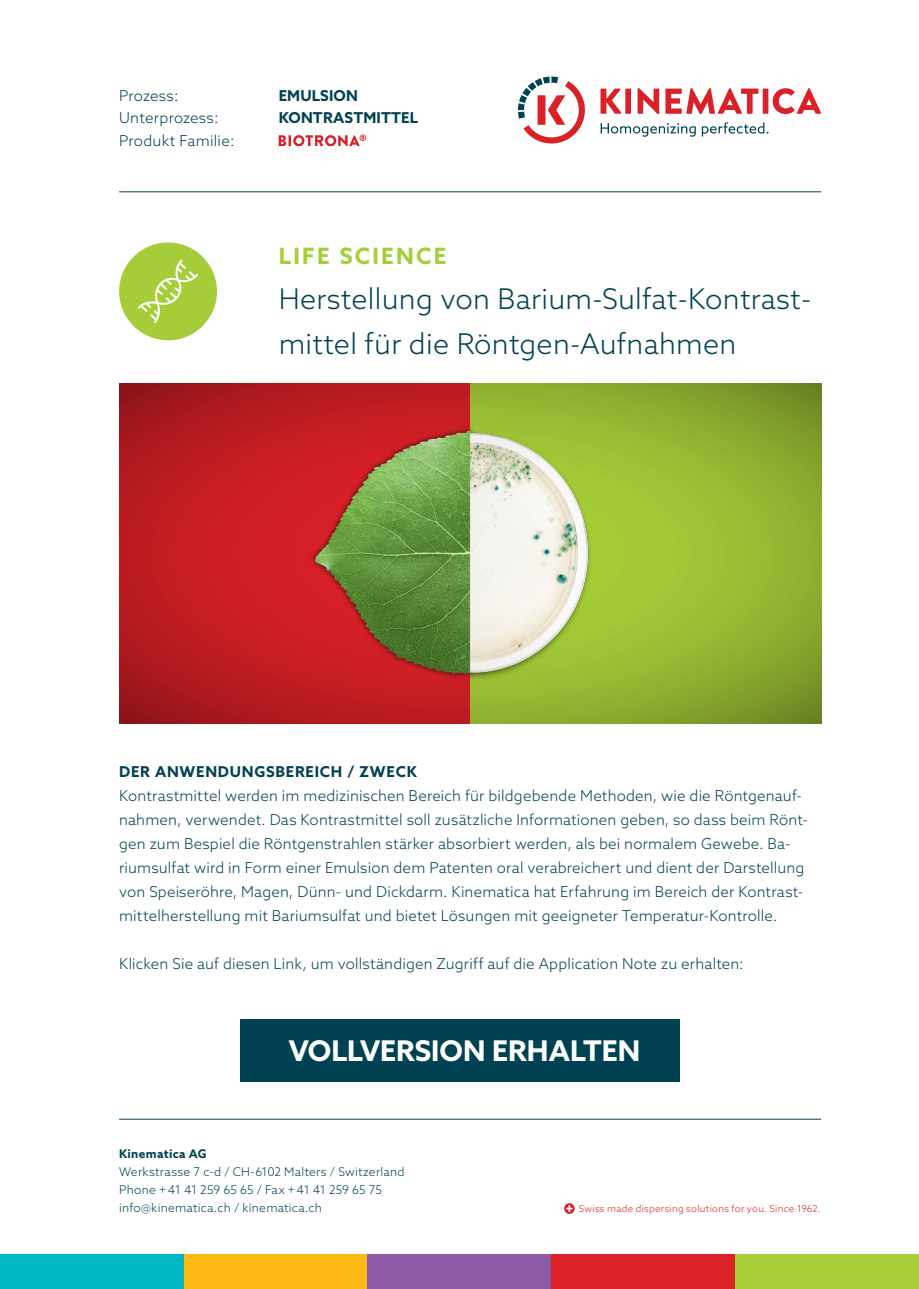
<style>
.page{position:relative;width:919px;height:1289px;background:#fff}
.page>*{position:absolute;margin:0;border:0;box-sizing:border-box;transform-origin:0 0}
.t1{font:300 28.5px/45px "Azo Sans";letter-spacing:.01em;color:#004251}
.t2{font:700 28.5px "Azo Sans";color:#fff}
.t3{font:700 22.5px "Azo Sans";letter-spacing:.1em;color:#a6ce39}
.t4{font:300 15px/24px "Azo Sans";letter-spacing:.01em;color:#004251}
.t5{font:700 15px "Azo Sans";letter-spacing:.05em;color:#004251}
.t6{font:700 15px "Azo Sans";letter-spacing:.01em;color:#004251}
.t7{font:300 12px/18px "Azo Sans";letter-spacing:.02em;color:#004251}
.t8{font:700 12px "Azo Sans";letter-spacing:.025em;color:#004251}
.t9{font:300 9.6px "Azo Sans";letter-spacing:.03em;color:#da2128}
</style>
<div class="page">
<svg style="left:600px;top:89px;width:21px;height:25px"></svg>
<div style="left:625px;top:89px;width:6px;height:25px;background:#da2128"></div>
<svg style="left:637px;top:88px;width:22px;height:26px"></svg>
<svg style="left:665px;top:88px;width:93px;height:26px"></svg>
<div style="left:762px;top:89px;width:6px;height:25px;background:#da2128"></div>
<svg style="left:772px;top:88px;width:49px;height:26px"></svg>
<svg style="left:518px;top:77px;width:67px;height:66px"></svg>
<svg style="left:600px;top:123px;width:95px;height:14px"></svg>
<svg style="left:701px;top:122px;width:67px;height:14px"></svg>
<hr style="left:119px;top:191px;width:702px;height:1px;background:#004251">
<div style="left:184px;top:1254px;width:183px;height:34px;background:#fcb814"></div>
<div style="left:367px;top:1254px;width:184px;height:34px;background:#8d5ba6"></div>
<div style="left:551px;top:1254px;width:184px;height:34px;background:#da2128"></div>
<div style="left:735px;top:1254px;width:183px;height:34px;background:#a6ce39"></div>
<div style="left:0;top:1254px;width:184px;height:34px;background:#00b7c5"></div>
<hr style="left:119px;top:1118px;width:702px;height:1px;background:#004251">
<svg style="left:564px;top:1203px;width:10px;height:10px"></svg>
<svg style="left:566px;top:1205px;width:6px;height:6px"></svg>
<svg style="left:119px;top:383px;width:702px;height:340px;background:#a77a3d"></svg>
<div style="left:119px;top:242px;width:98px;height:98px;background:#a5cd3a;border-radius:50%"></div>
<svg style="left:138px;top:260px;width:60px;height:63px"></svg>
<div style="left:240px;top:1018px;width:439px;height:63px;background:#004251"></div>
<svg style="left:279px;top:134px;width:87px;height:12px"></svg>
<p class="t4" style="left:119px;top:83px;width:61px">Prozess:</p>
<p class="t6" style="left:279px;top:86px;width:81px">EMULSION</p>
<p class="t4" style="left:119px;top:106px;width:101px">Unterprozess:</p>
<p class="t6" style="left:279px;top:108px;width:141px">KONTRASTMITTEL</p>
<p class="t4" style="left:119px;top:128px;width:117px">Produkt Familie:</p>
<h2 class="t3" style="left:279px;top:241px;width:169px">LIFE SCIENCE</h2>
<h1 class="t1" style="left:279px;top:276px;width:534px">Herstellung von Barium-Sulfat-Kontrast&shy;mittel für die Röntgen-Aufnahmen</h1>
<p class="t5" style="left:119px;top:762px;width:299px">DER ANWENDUNGSBEREICH / ZWECK</p>
<p class="t4" style="left:119px;top:783px;width:690px">Kontrastmittel werden im medizinischen Bereich für bildgebende Methoden, wie die Röntgenauf&shy;nahmen, verwendet. Das Kontrastmittel soll zusätzliche Informationen geben, so dass beim Rönt&shy;gen zum Bespiel die Röntgenstrahlen stärker absorbiert werden, als bei normalem Gewebe. Ba&shy;riumsulfat wird in Form einer Emulsion dem Patenten oral verabreichert und dient der Darstellung von Speiseröhre, Magen, Dünn- und Dickdarm. Kinematica hat Erfahrung im Bereich der Kontrast&shy;mittelherstellung mit Bariumsulfat und bietet Lösungen mit geeigneter Temperatur-Kontrolle.</p>
<p class="t4" style="left:119px;top:951px;width:626px">Klicken Sie auf diesen Link, um vollständigen Zugriff auf die Application Note zu erhalten:</p>
<h1 class="t2" style="left:289px;top:1031px;width:353px">VOLLVERSION ERHALTEN</h1>
<p class="t8" style="left:119px;top:1145px;width:89px">Kinematica AG</p>
<p class="t7" style="left:119px;top:1162px;width:287px">Werkstrasse 7 c-d / CH-6102 Malters / Switzerland<br>Phone +41 41 259 65 65 / Fax +41 41 259 65 75 info@kinematica.ch / kinematica.ch</p>
<p class="t9" style="left:579px;top:1202px;width:243px">Swiss made dispersing solutions for you. Since 1962.</p>
</div>
